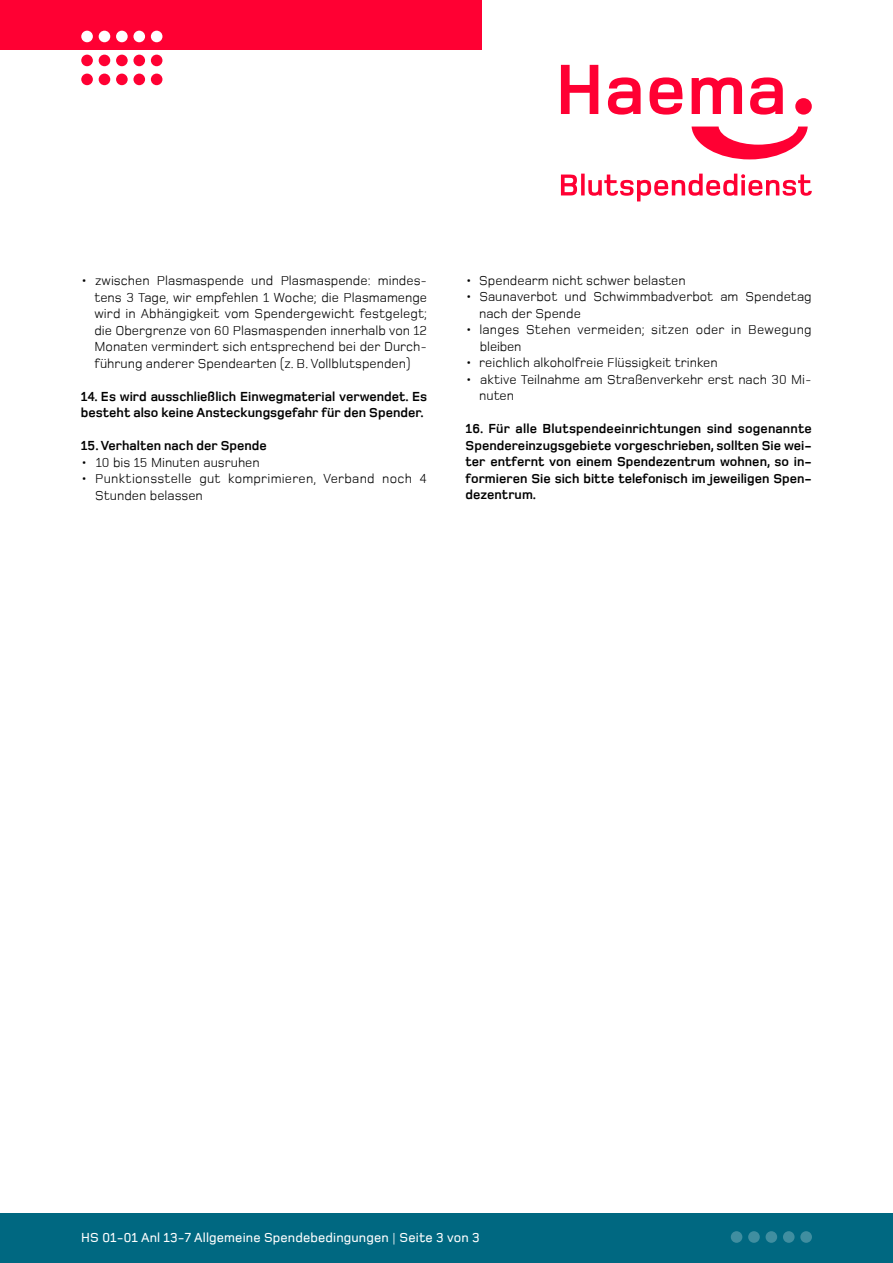
<style>
.page{position:relative;width:893px;height:1263px;background:#fff}
.page>*{position:absolute;margin:0;border:0;box-sizing:border-box;transform-origin:0 0}
.t1{font:13.5px/16.5px "Foundry Monoline";color:#000}
.t2{font:700 13.5px/16.5px "Foundry Monoline";color:#000}
.t3{font:13.5px/16.5px "Foundry Monoline";letter-spacing:.02em;color:#000}
.t4{font:500 13.5px "Foundry Monoline";letter-spacing:.01em;color:#fff}
.s1{font-weight:400}
</style>
<div class="page">
<div style="left:0;top:1214px;width:893px;height:49px;background:#006881"></div>
<svg style="left:692px;top:127px;width:116px;height:32px"></svg>
<div style="left:795px;top:98px;width:17px;height:17px;background:#f03;border-radius:50%"></div>
<svg style="left:561px;top:65px;width:37px;height:49px"></svg>
<svg style="left:608px;top:77px;width:33px;height:38px"></svg>
<svg style="left:649px;top:77px;width:33px;height:38px"></svg>
<svg style="left:692px;top:77px;width:50px;height:37px"></svg>
<svg style="left:750px;top:77px;width:33px;height:38px"></svg>
<svg style="left:561px;top:174px;width:251px;height:27px"></svg>
<div style="left:0;top:0;width:481px;height:49px;background:#f03"></div>
<div style="left:81px;top:74px;width:12px;height:11px;background:#f03;border-radius:50%"></div>
<div style="left:99px;top:74px;width:11px;height:11px;background:#f03;border-radius:50%"></div>
<div style="left:116px;top:74px;width:12px;height:11px;background:#f03;border-radius:50%"></div>
<div style="left:133px;top:74px;width:12px;height:11px;background:#f03;border-radius:50%"></div>
<div style="left:151px;top:74px;width:11px;height:11px;background:#f03;border-radius:50%"></div>
<div style="left:81px;top:55px;width:12px;height:11px;background:#f03;border-radius:50%"></div>
<div style="left:99px;top:55px;width:11px;height:11px;background:#f03;border-radius:50%"></div>
<div style="left:116px;top:55px;width:12px;height:11px;background:#f03;border-radius:50%"></div>
<div style="left:133px;top:55px;width:12px;height:11px;background:#f03;border-radius:50%"></div>
<div style="left:151px;top:55px;width:11px;height:11px;background:#f03;border-radius:50%"></div>
<div style="left:81px;top:31px;width:12px;height:11px;background:#fff;border-radius:50%"></div>
<div style="left:99px;top:31px;width:11px;height:11px;background:#fff;border-radius:50%"></div>
<div style="left:116px;top:31px;width:12px;height:11px;background:#fff;border-radius:50%"></div>
<div style="left:133px;top:31px;width:12px;height:11px;background:#fff;border-radius:50%"></div>
<div style="left:151px;top:31px;width:11px;height:11px;background:#fff;border-radius:50%"></div>
<div style="left:731px;top:1231px;width:11px;height:12px;background:#408ea0;border-radius:50%"></div>
<div style="left:748px;top:1231px;width:12px;height:12px;background:#408ea0;border-radius:50%"></div>
<div style="left:766px;top:1231px;width:11px;height:12px;background:#408ea0;border-radius:50%"></div>
<div style="left:783px;top:1231px;width:12px;height:12px;background:#408ea0;border-radius:50%"></div>
<div style="left:800px;top:1231px;width:12px;height:12px;background:#408ea0;border-radius:50%"></div>
<p class="t1" style="left:94px;top:272px;width:334px;text-align:justify;text-indent:-14px">• zwischen Plasmaspende und Plasmaspende: mindes&shy;tens 3 Tage, wir empfehlen 1 Woche; die Plasmamenge wird in Abhängigkeit vom Spendergewicht festgelegt; die Obergrenze von 60 Plasmaspenden innerhalb von 12<br>Monaten vermindert sich entsprechend bei der Durch&shy;führung anderer Spendearten (z. B. Vollblutspenden)</p>
<p class="t2" style="left:81px;top:388px;width:348px">14. Es wird ausschließlich Einwegmaterial verwendet. Es besteht also keine Ansteckungsgefahr für den Spender.</p>
<p class="t2" style="left:81px;top:437px;width:187px">15. Verhalten nach der Spende</p>
<p class="t1" style="left:81px;top:454px;width:180px">• 10 bis 15 Minuten ausruhen</p>
<p class="t3" style="left:95px;top:470px;width:333px;text-indent:-14px">• Punktionsstelle gut komprimieren, Verband noch 4<br>Stunden belassen</p>
<p class="t1" style="left:466px;top:272px;width:222px">• Spendearm nicht schwer belasten</p>
<p class="t1" style="left:479px;top:289px;width:334px;text-indent:-14px">• Saunaverbot und Schwimmbadverbot am Spendetag nach der Spende</p>
<p class="t1" style="left:480px;top:322px;width:333px;text-indent:-14px">• langes Stehen vermeiden; sitzen oder in Bewegung bleiben</p>
<p class="t1" style="left:466px;top:355px;width:254px">• reichlich alkoholfreie Flüssigkeit trinken</p>
<p class="t1" style="left:479px;top:371px;width:334px;text-indent:-14px">• aktive Teilnahme am Straßenverkehr erst nach 30 Mi&shy;nuten</p>
<p class="t2" style="left:466px;top:421px;width:348px;text-align:justify">16. Für alle Blutspendeeinrichtungen sind sogenannte Spendereinzugsgebiete vorgeschrieben, sollten Sie wei&shy;ter entfernt von einem Spendezentrum wohnen, so in&shy;formieren Sie sich bitte telefonisch im jeweiligen Spen&shy;dezentrum.</p>
<p class="t4" style="left:81px;top:1230px;width:400px">HS 01-01 Anl 13-7 Allgemeine Spendebedingungen <span class="s1">|</span> Seite 3 von 3</p>
</div>
